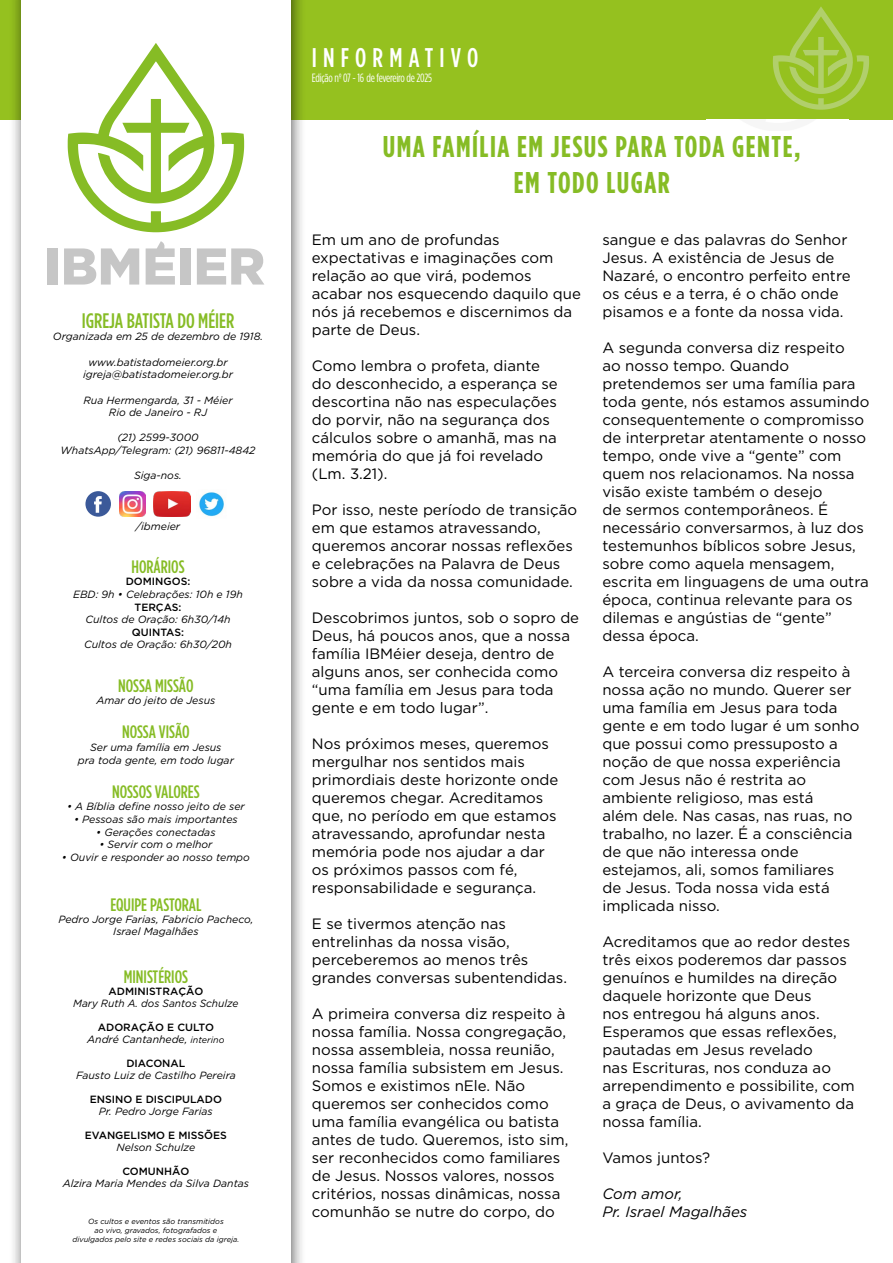
<style>
.page{position:relative;width:893px;height:1263px;background:#fff}
.page>*{position:absolute;margin:0;border:0;box-sizing:border-box;transform-origin:0 0}
.t1{font:700 30px/36px "Gotham Condensed";letter-spacing:.05em;color:#86bc25;text-align:center}
.t2{font:500 27px "Gotham Condensed";letter-spacing:.23em;color:#fff}
.t3{font:500 21px "Gotham Condensed";color:#86bc25}
.t4{font:500 18px "Gotham Condensed";color:#86bc25}
.t5{font:15px/18px "Gotham";color:#000}
.t6{font:italic 15px/18px "Gotham";color:#000}
.t7{font:12px "Gotham Condensed";letter-spacing:-.02em;color:#fff}
.t8{font:italic 10.5px/12.6px "Gotham";color:#000;text-align:center}
.t9{font:500 10.5px "Gotham";color:#000}
.t10{font:italic 7.5px/9px "Gotham";color:#000;text-align:center}
.s1{font-weight:500;font-style:normal}
.s2{font-size:9px}
</style>
<div class="page">
<div style="left:0;top:0;width:893px;height:119px;background:#95c11f"></div>
<div style="left:9px;top:0;width:298px;height:1263px;background:#000;opacity:.64"></div>
<div style="left:21px;top:0;width:270px;height:1263px;background:#fff"></div>
<svg style="left:68px;top:43px;width:176px;height:189px"></svg>
<div style="left:47px;top:248px;width:10px;height:37px;background:#c6c6c6"></div>
<svg style="left:64px;top:248px;width:75px;height:37px"></svg>
<div style="left:180px;top:248px;width:10px;height:37px;background:#c6c6c6"></div>
<svg style="left:197px;top:248px;width:67px;height:37px"></svg>
<svg style="left:146px;top:241px;width:29px;height:44px"></svg>
<svg style="left:773px;top:6px;width:96px;height:104px"></svg>
<img style="left:120px;top:491px;width:25px;height:26px">
<img style="left:199px;top:492px;width:25px;height:25px">
<div style="left:85px;top:491px;width:26px;height:26px;background:#3b5999;border-radius:50%"></div>
<svg style="left:94px;top:496px;width:8px;height:17px"></svg>
<img style="left:154px;top:491px;width:36px;height:26px">
<h3 class="t3" style="left:82px;top:309px;width:154px">IGREJA BATISTA DO MÉIER</h3>
<p class="t8" style="left:53px;top:330px;width:212px">Organizada em 25 de dezembro de 1918.</p>
<p class="t8" style="left:83px;top:356px;width:152px">www.batistadomeier.org.br igreja@batistadomeier.org.br</p>
<p class="t8" style="left:83px;top:393px;width:151px">Rua Hermengarda, 31 - Méier<br>Rio de Janeiro - RJ</p>
<p class="t8" style="left:61px;top:431px;width:196px">(21) 2599-3000<br>WhatsApp/Telegram: (21) 96811-4842</p>
<p class="t8" style="left:134px;top:469px;width:49px">Siga-nos.</p>
<p class="t8" style="left:136px;top:519px;width:46px">/ibmeier</p>
<p class="t4" style="left:131px;top:556px;width:55px">HORÁRIOS</p>
<p class="t9" style="left:126px;top:576px;width:66px">DOMINGOS:</p>
<p class="t8" style="left:73px;top:588px;width:171px">EBD: 9h • Celebrações: 10h e 19h</p>
<p class="t9" style="left:135px;top:601px;width:49px">TERÇAS:</p>
<p class="t8" style="left:85px;top:613px;width:147px">Cultos de Oração: 6h30/14h</p>
<p class="t9" style="left:132px;top:626px;width:54px">QUINTAS:</p>
<p class="t8" style="left:84px;top:638px;width:150px">Cultos de Oração: 6h30/20h</p>
<p class="t4" style="left:118px;top:675px;width:77px">NOSSA MISSÃO</p>
<p class="t8" style="left:96px;top:694px;width:120px">Amar do jeito de Jesus</p>
<p class="t4" style="left:122px;top:722px;width:69px">NOSSA VISÃO</p>
<p class="t8" style="left:78px;top:741px;width:157px">Ser uma família em Jesus<br>pra toda gente, em todo lugar</p>
<p class="t4" style="left:112px;top:781px;width:89px">NOSSOS VALORES</p>
<p class="t8" style="left:67px;top:800px;width:179px">• A Bíblia define nosso jeito de ser</p>
<p class="t8" style="left:74px;top:813px;width:165px">• Pessoas são mais importantes</p>
<p class="t8" style="left:96px;top:825px;width:121px">• Gerações conectadas</p>
<p class="t8" style="left:99px;top:838px;width:115px">• Servir com o melhor</p>
<p class="t8" style="left:62px;top:851px;width:190px">• Ouvir e responder ao nosso tempo</p>
<p class="t4" style="left:110px;top:894px;width:92px">EQUIPE PASTORAL</p>
<p class="t8" style="left:58px;top:913px;width:196px;line-height:12px">Pedro Jorge Farias, Fabricio Pacheco,<br>Israel Magalhães</p>
<p class="t4" style="left:124px;top:966px;width:66px">MINISTÉRIOS</p>
<p class="t9" style="left:109px;top:985px;width:96px">ADMINISTRAÇÃO</p>
<p class="t8" style="left:73px;top:996px;width:167px">Mary Ruth A. dos Santos Schulze</p>
<p class="t8" style="left:87px;top:1021px;width:139px;line-height:12px"><span class="s1">ADORAÇÃO E CULTO<br></span>André Cantanhede, <span class="s2">interino</span></p>
<p class="t9" style="left:126px;top:1057px;width:60px">DIACONAL</p>
<p class="t8" style="left:76px;top:1068px;width:161px">Fausto Luiz de Castilho Pereira</p>
<p class="t9" style="left:90px;top:1093px;width:134px">ENSINO E DISCIPULADO</p>
<p class="t8" style="left:99px;top:1104px;width:115px">Pr. Pedro Jorge Farias</p>
<p class="t9" style="left:85px;top:1129px;width:144px">EVANGELISMO E MISSÕES</p>
<p class="t8" style="left:117px;top:1140px;width:80px">Nelson Schulze</p>
<p class="t9" style="left:122px;top:1165px;width:69px">COMUNHÃO</p>
<p class="t8" style="left:63px;top:1176px;width:188px">Alzira Maria Mendes da Silva Dantas</p>
<p class="t10" style="left:73px;top:1216px;width:168px">Os cultos e eventos são transmitidos<br>ao vivo, gravados, fotografados e<br>divulgados pelo site e redes sociais da igreja.</p>
<h2 class="t2" style="left:312px;top:43px;width:168px">INFORMATIVO</h2>
<p class="t7" style="left:312px;top:71px;width:122px">Edição nº 07 - 16 de fevereiro de 2025</p>
<h1 class="t1" style="left:383px;top:128px;width:420px">UMA FAMÍLIA EM JESUS PARA TODA GENTE,<br>EM TODO LUGAR</h1>
<p class="t5" style="left:312px;top:230px;width:271px">Em um ano de profundas expectativas e imaginações com relação ao que virá, podemos acabar nos esquecendo daquilo que nós já recebemos e discernimos da parte de Deus.</p>
<p class="t5" style="left:312px;top:356px;width:247px">Como lembra o profeta, diante do desconhecido, a esperança se descortina não nas especulações do porvir, não na segurança dos cálculos sobre o amanhã, mas na memória do que já foi revelado (Lm. 3.21).</p>
<p class="t5" style="left:312px;top:500px;width:267px">Por isso, neste período de transição em que estamos atravessando, queremos ancorar nossas reflexões e celebrações na Palavra de Deus sobre a vida da nossa comunidade.</p>
<p class="t5" style="left:312px;top:608px;width:269px">Descobrimos juntos, sob o sopro de<br>Deus, há poucos anos, que a nossa família IBMéier deseja, dentro de alguns anos, ser conhecida como “uma família em Jesus para toda gente e em todo lugar”.</p>
<p class="t5" style="left:312px;top:734px;width:248px">Nos próximos meses, queremos mergulhar nos sentidos mais primordiais deste horizonte onde queremos chegar. Acreditamos que, no período em que estamos atravessando, aprofundar nesta memória pode nos ajudar a dar os próximos passos com fé, responsabilidade e segurança.</p>
<p class="t5" style="left:312px;top:914px;width:257px">E se tivermos atenção nas entrelinhas da nossa visão, perceberemos ao menos três grandes conversas subentendidas.</p>
<p class="t5" style="left:312px;top:1004px;width:258px">A primeira conversa diz respeito à nossa família. Nossa congregação, nossa assembleia, nossa reunião, nossa família subsistem em Jesus.<br>Somos e existimos nEle. Não queremos ser conhecidos como uma família evangélica ou batista antes de tudo. Queremos, isto sim, ser reconhecidos como familiares de Jesus. Nossos valores, nossos critérios, nossas dinâmicas, nossa comunhão se nutre do corpo, do</p>
<p class="t5" style="left:602px;top:230px;width:250px">sangue e das palavras do Senhor<br>Jesus. A existência de Jesus de<br>Nazaré, o encontro perfeito entre os céus e a terra, é o chão onde pisamos e a fonte da nossa vida.</p>
<p class="t5" style="left:602px;top:338px;width:269px">A segunda conversa diz respeito<br>ao nosso tempo. Quando pretendemos ser uma família para toda gente, nós estamos assumindo consequentemente o compromisso de interpretar atentamente o nosso tempo, onde vive a “gente” com quem nos relacionamos. Na nossa visão existe também o desejo<br>de sermos contemporâneos. É necessário conversarmos, à luz dos testemunhos bíblicos sobre Jesus, sobre como aquela mensagem, escrita em linguagens de uma outra época, continua relevante para os dilemas e angústias de “gente” dessa época.</p>
<p class="t5" style="left:602px;top:662px;width:259px">A terceira conversa diz respeito à nossa ação no mundo. Querer ser uma família em Jesus para toda gente e em todo lugar é um sonho que possui como pressuposto a noção de que nossa experiência com Jesus não é restrita ao ambiente religioso, mas está<br>além dele. Nas casas, nas ruas, no trabalho, no lazer. É a consciência de que não interessa onde estejamos, ali, somos familiares<br>de Jesus. Toda nossa vida está implicada nisso.</p>
<p class="t5" style="left:602px;top:932px;width:254px">Acreditamos que ao redor destes três eixos poderemos dar passos genuínos e humildes na direção daquele horizonte que Deus<br>nos entregou há alguns anos.<br>Esperamos que essas reflexões, pautadas em Jesus revelado<br>nas Escrituras, nos conduza ao arrependimento e possibilite, com a graça de Deus, o avivamento da nossa família.</p>
<p class="t5" style="left:602px;top:1148px;width:109px">Vamos juntos?</p>
<p class="t6" style="left:602px;top:1185px;width:146px">Com amor,<br>Pr. Israel Magalhães</p>
</div>
